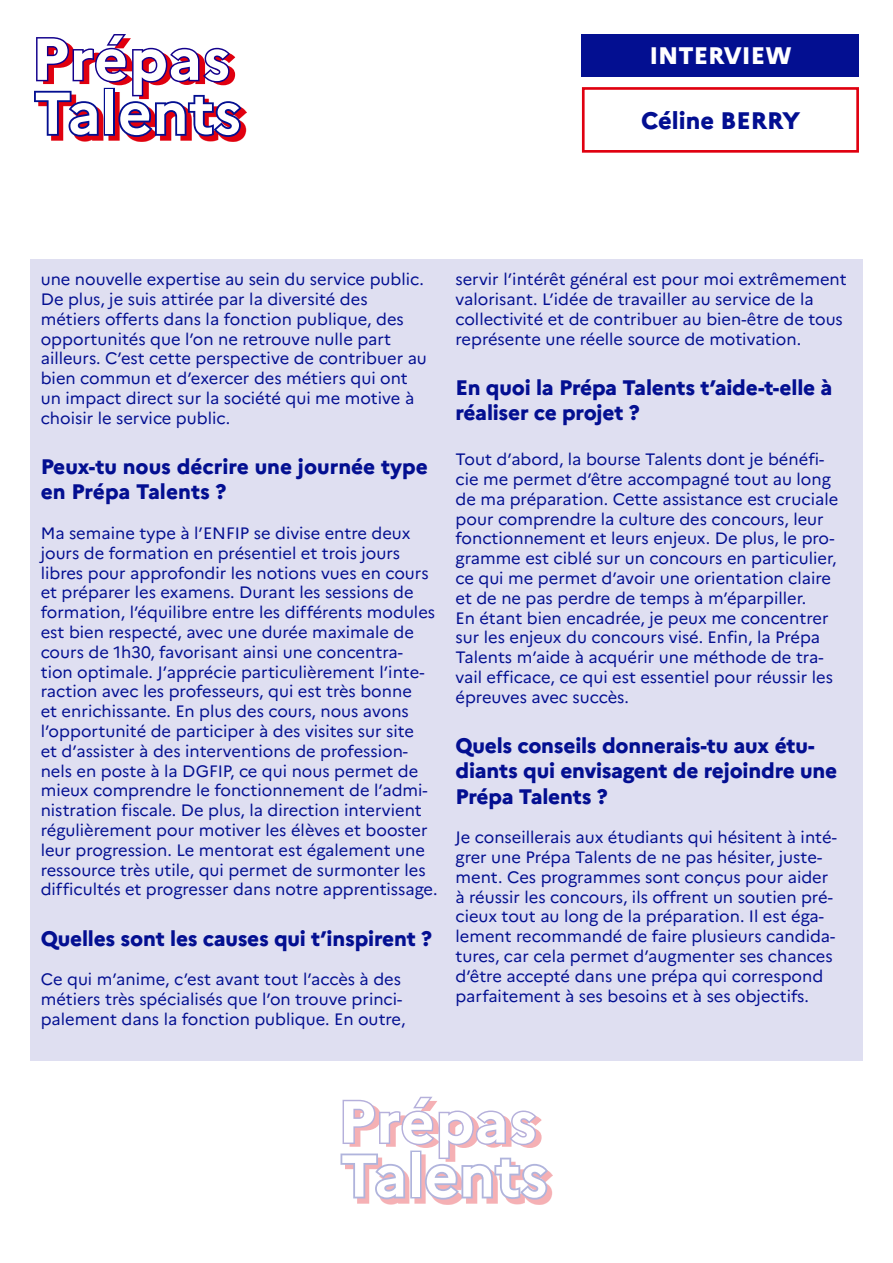
<style>
.page{position:relative;width:893px;height:1263px;background:#fff}
.page>*{position:absolute;margin:0;border:0;box-sizing:border-box;transform-origin:0 0}
.t1{font:800 23.85px "Marianne";color:#030f91}
.t2{font:800 23.85px "Marianne";color:#fff}
.t3{font:800 21px/25.2px "Marianne";letter-spacing:-.01em;color:#030f91}
.t4{font:16.5px/19.8px "Marianne";color:#030f91}
</style>
<div class="page">
<div style="left:30px;top:260px;width:833px;height:801px;background:#dfdff1"></div>
<img style="left:51px;top:107px;width:195px;height:34px">
<svg style="left:34px;top:34px;width:207px;height:103px"></svg>
<img style="left:357px;top:1171px;width:195px;height:33px">
<svg style="left:340px;top:1097px;width:208px;height:102px"></svg>
<div style="left:582px;top:34px;width:277px;height:42px;background:#030f91"></div>
<div style="left:582px;top:87px;width:277px;height:66px;border:3px solid #e0000f"></div>
<p class="t2" style="left:649px;top:37px;width:144px">INTERVIEW</p>
<p class="t1" style="left:641px;top:102px;width:160px">Céline BERRY</p>
<p class="t4" style="left:41px;top:268px;width:388px">une nouvelle expertise au sein du service public.<br>De plus, je suis attirée par la diversité des métiers offerts dans la fonction publique, des opportunités que l’on ne retrouve nulle part ailleurs. C’est cette perspective de contribuer au bien commun et d’exercer des métiers qui ont un impact direct sur la société qui me motive à choisir le service public.</p>
<p class="t3" style="left:41px;top:452px;width:389px">Peux-tu nous décrire une journée type en Prépa Talents ?</p>
<p class="t4" style="left:41px;top:522px;width:398px">Ma semaine type à l’ENFIP se divise entre deux jours de formation en présentiel et trois jours libres pour approfondir les notions vues en cours et préparer les examens. Durant les sessions de formation, l’équilibre entre les différents modules est bien respecté, avec une durée maximale de cours de 1h30, favorisant ainsi une concentra&shy;tion optimale. J’apprécie particulièrement l’inte&shy;raction avec les professeurs, qui est très bonne<br>et enrichissante. En plus des cours, nous avons l’opportunité de participer à des visites sur site<br>et d’assister à des interventions de profession&shy;nels en poste à la DGFIP, ce qui nous permet de mieux comprendre le fonctionnement de l’admi&shy;nistration fiscale. De plus, la direction intervient régulièrement pour motiver les élèves et booster leur progression. Le mentorat est également une ressource très utile, qui permet de surmonter les difficultés et progresser dans notre apprentissage.</p>
<p class="t3" style="left:41px;top:924px;width:393px">Quelles sont les causes qui t’inspirent ?</p>
<p class="t4" style="left:41px;top:968px;width:366px">Ce qui m’anime, c’est avant tout l’accès à des métiers très spécialisés que l’on trouve princi&shy;palement dans la fonction publique. En outre,</p>
<p class="t4" style="left:455px;top:268px;width:393px">servir l’intérêt général est pour moi extrêmement valorisant. L’idée de travailler au service de la collectivité et de contribuer au bien-être de tous représente une réelle source de motivation.</p>
<p class="t3" style="left:455px;top:373px;width:379px">En quoi la Prépa Talents t’aide-t-elle à réaliser ce projet ?</p>
<p class="t4" style="left:455px;top:448px;width:384px">Tout d’abord, la bourse Talents dont je bénéfi&shy;cie me permet d’être accompagné tout au long de ma préparation. Cette assistance est cruciale pour comprendre la culture des concours, leur fonctionnement et leurs enjeux. De plus, le pro&shy;gramme est ciblé sur un concours en particulier, ce qui me permet d’avoir une orientation claire et de ne pas perdre de temps à m’éparpiller.<br>En étant bien encadrée, je peux me concentrer sur les enjeux du concours visé. Enfin, la Prépa Talents m’aide à acquérir une méthode de tra&shy;vail efficace, ce qui est essentiel pour réussir les épreuves avec succès.</p>
<p class="t3" style="left:455px;top:731px;width:383px">Quels conseils donnerais-tu aux étu&shy;diants qui envisagent de rejoindre une<br>Prépa Talents ?</p>
<p class="t4" style="left:455px;top:826px;width:383px">Je conseillerais aux étudiants qui hésitent à inté&shy;grer une Prépa Talents de ne pas hésiter, juste&shy;ment. Ces programmes sont conçus pour aider à réussir les concours, ils offrent un soutien pré&shy;cieux tout au long de la préparation. Il est éga&shy;lement recommandé de faire plusieurs candida&shy;tures, car cela permet d’augmenter ses chances d’être accepté dans une prépa qui correspond parfaitement à ses besoins et à ses objectifs.</p>
</div>
